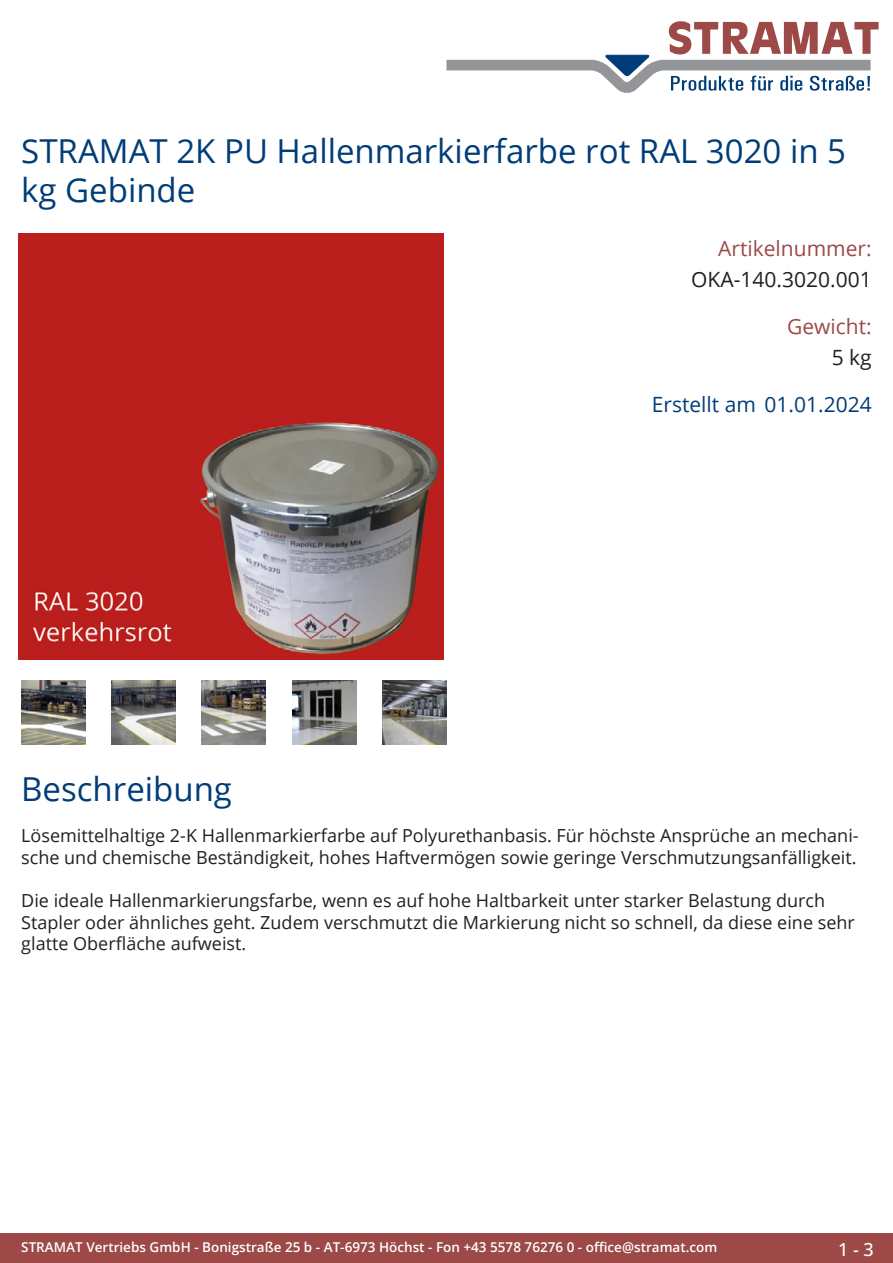
<style>
.page{position:relative;width:893px;height:1263px;background:#fff}
.page>*{position:absolute;margin:0;border:0;box-sizing:border-box;transform-origin:0 0}
.Produkttitel{font:33px/39.6px "Open Sans";color:#003d78}
.TechDaten_Überschrif{font:21px "Open Sans";color:#9c4948}
.Erstellungsdatum{font:21px "Open Sans";color:#003d78}
.TechDaten_Inhalt{font:21px "Open Sans";color:#231f20}
.Beschreibung_Text{font:18px/21.6px "Open Sans";color:#231f20}
.t1{font:500 18px "Open Sans";color:#fff}
.t2{font:600 13.5px "Open Sans";color:#fff}
</style>
<div class="page">
<div style="left:0;top:1233px;width:893px;height:30px;background:#9c4948"></div>
<svg style="left:446px;top:21px;width:433px;height:72px"></svg>
<img style="left:18px;top:234px;width:425px;height:425px">
<img style="left:21px;top:680px;width:64px;height:64px">
<img style="left:112px;top:680px;width:63px;height:64px">
<img style="left:202px;top:680px;width:64px;height:64px">
<img style="left:292px;top:680px;width:64px;height:64px">
<img style="left:383px;top:680px;width:63px;height:64px">
<p class="Produkttitel" style="left:21px;top:130px;width:826px">STRAMAT 2K PU Hallenmarkierfarbe rot RAL 3020 in 5 kg Gebinde</p>
<p class="TechDaten_Überschrif" style="left:718px;top:234px;width:155px">Artikelnummer:</p>
<p class="TechDaten_Inhalt" style="left:691px;top:265px;width:182px">OKA-140.3020.001</p>
<p class="TechDaten_Überschrif" style="left:787px;top:312px;width:86px">Gewicht:</p>
<p class="TechDaten_Inhalt" style="left:832px;top:343px;width:42px">5 kg</p>
<p class="Erstellungsdatum" style="left:652px;top:390px;width:221px">Erstellt am 01.01.2024</p>
<p class="Produkttitel" style="left:21px;top:768px;width:212px">Beschreibung</p>
<p class="Beschreibung_Text" style="left:21px;top:824px;width:837px">Lösemittelhaltige 2-K Hallenmarkierfarbe auf Polyurethanbasis. Für höchste Ansprüche an mechani&shy;sche und chemische Beständigkeit, hohes Haftvermögen sowie geringe Verschmutzungsanfälligkeit.</p>
<p class="Beschreibung_Text" style="left:21px;top:889px;width:835px">Die ideale Hallenmarkierungsfarbe, wenn es auf hohe Haltbarkeit unter starker Belastung durch<br>Stapler oder ähnliches geht. Zudem verschmutzt die Markierung nicht so schnell, da diese eine sehr glatte Oberfläche aufweist.</p>
<p class="t2" style="left:21px;top:1238px;width:698px">STRAMAT Vertriebs GmbH - Bonigstraße 25 b - AT-6973 Höchst - Fon +43 5578 76276 0 - office@stramat.com</p>
<p class="t1" style="left:838px;top:1237px;width:37px">1 - 3</p>
</div>
